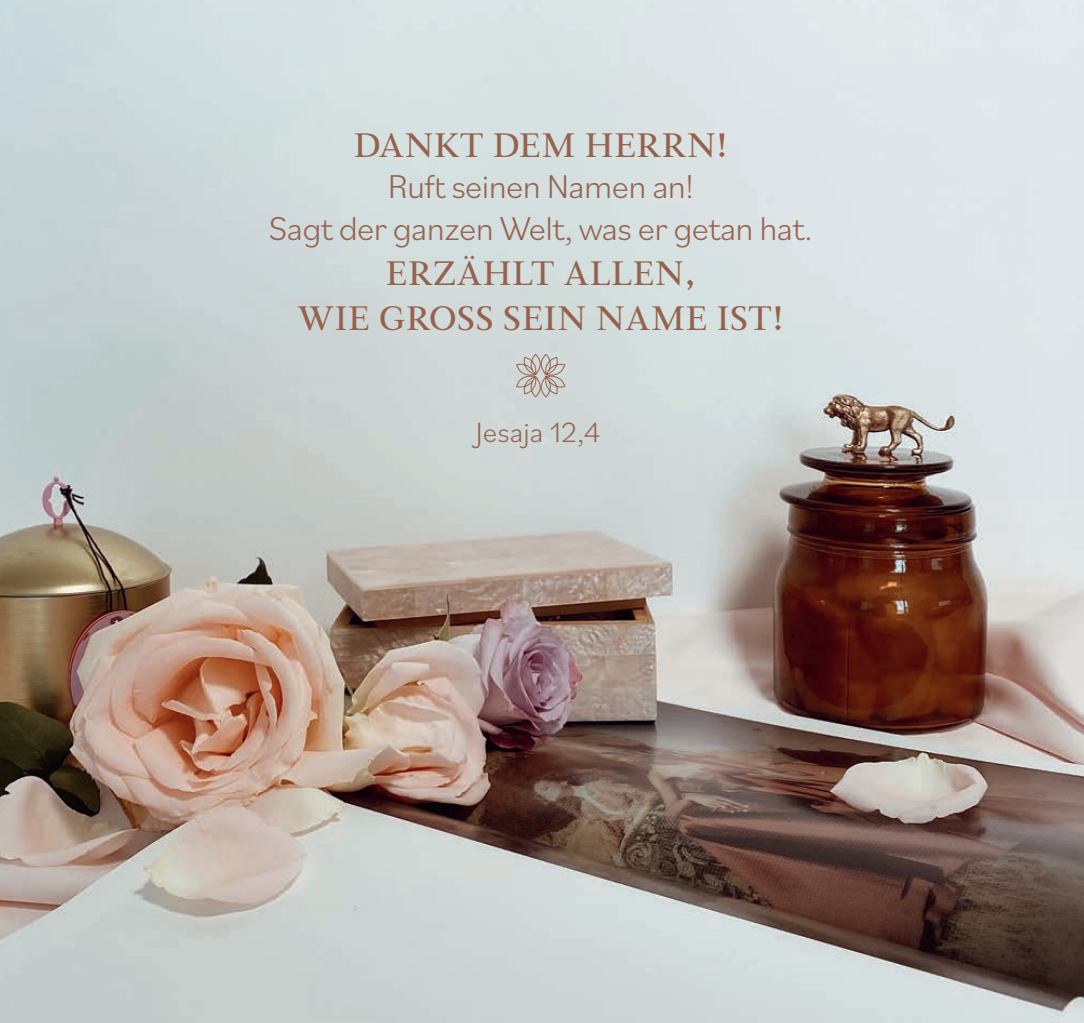
<style>
.page{position:relative;width:1084px;height:1023px;background:#fff}
.page>*{position:absolute;margin:0;border:0;box-sizing:border-box;transform-origin:0 0}
.z_grotesk{font:300 34.65px "Bilo";letter-spacing:-.02em;color:#96624d}
.z_grotesk-2{font:500 33.75px "Magneta";letter-spacing:.02em;color:#96624d}
.z_autor{font:300 29.25px "Bilo";color:#96624d}
</style>
<div class="page">
<img style="left:0;top:0;width:1084px;height:1023px">
<svg style="left:516px;top:354px;width:50px;height:44px"></svg>
<p class="z_grotesk-2" style="left:354px;top:122px;width:375px">DANKT DEM HERRN!</p>
<p class="z_grotesk" style="left:388px;top:163px;width:308px">Ruft seinen Namen an!</p>
<p class="z_grotesk" style="left:269px;top:204px;width:545px">Sagt der ganzen Welt, was er getan hat.</p>
<p class="z_grotesk-2" style="left:386px;top:250px;width:311px">ERZÄHLT ALLEN,</p>
<p class="z_grotesk-2" style="left:298px;top:295px;width:488px">WIE GROSS SEIN NAME IST!</p>
<p class="z_autor" style="left:476px;top:412px;width:126px">Jesaja 12,4</p>
</div>
